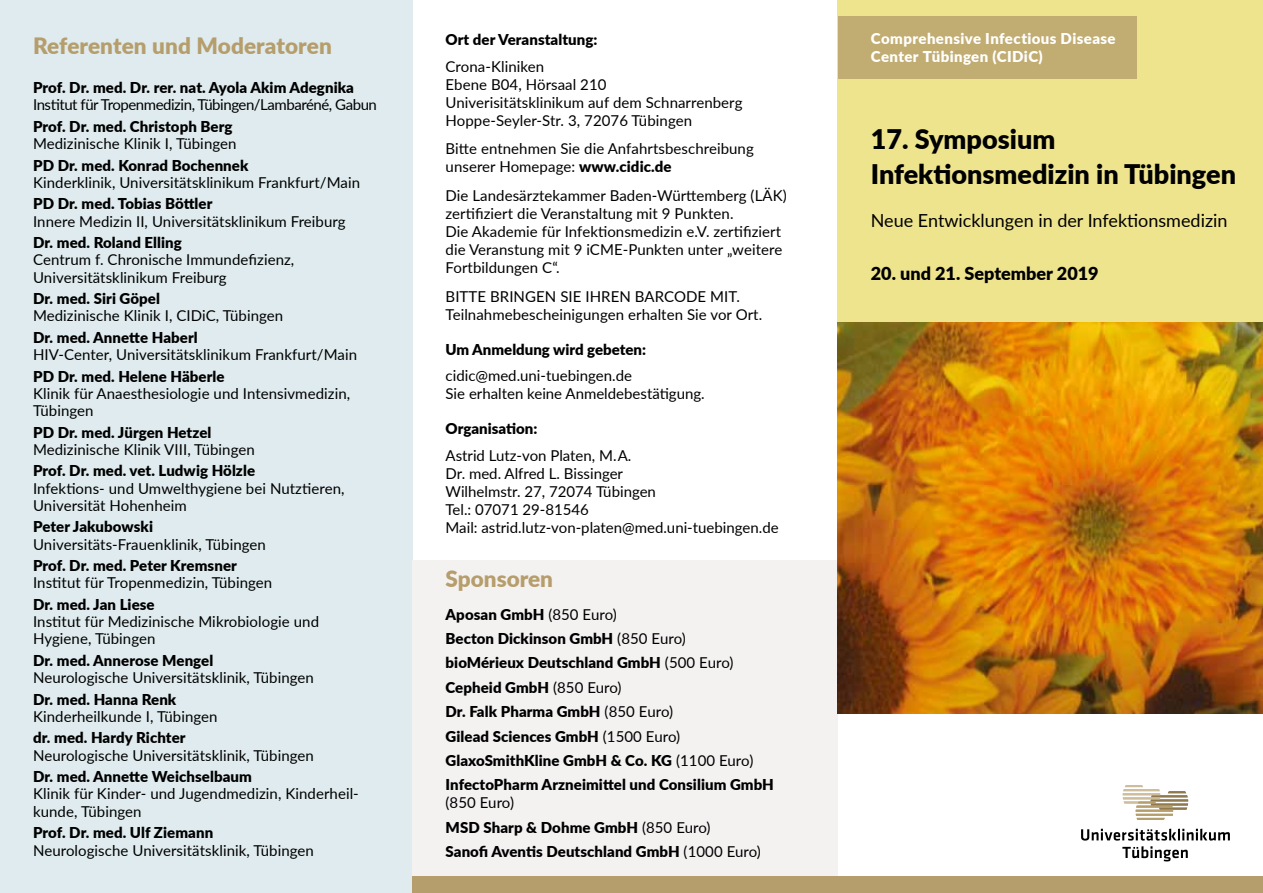
<style>
.page{position:relative;width:1263px;height:893px;background:#fff}
.page>*{position:absolute;margin:0;border:0;box-sizing:border-box;transform-origin:0 0}
.t1{font:900 27px/34.5px "Lato";color:#000}
.t2{font:900 22.5px "Lato";color:#b69e6c}
.t3{font:18px "Lato";color:#000}
.t4{font:900 18px "Lato";color:#000}
.t5{font:15px/18px "Lato";letter-spacing:.005em;color:#000}
.t6{font:900 15px/24.3px "Lato";letter-spacing:.005em;color:#000}
.t7{font:900 15px/18px "Lato";letter-spacing:.025em;color:#fff}
.t8{font:15px "Lato";letter-spacing:-.03em;color:#000}
.s1{font-weight:900}
.s2{font-weight:400}
</style>
<div class="page">
<div style="left:838px;top:876px;width:425px;height:17px;background:#b69e6c"></div>
<div style="left:0;top:0;width:412px;height:893px;background:#dfebee"></div>
<div style="left:412px;top:560px;width:426px;height:316px;background:#f4f1f1"></div>
<div style="left:412px;top:876px;width:426px;height:17px;background:#b69e6c"></div>
<div style="left:838px;top:0;width:425px;height:338px;background:#eee48d"></div>
<img style="left:838px;top:323px;width:425px;height:390px">
<div style="left:838px;top:17px;width:298px;height:62px;background:#c1ac72"></div>
<svg style="left:1123px;top:785px;width:65px;height:35px"></svg>
<svg style="left:1081px;top:829px;width:149px;height:32px"></svg>
<h2 class="t2" style="left:33px;top:29px;width:300px">Referenten und Moderatoren</h2>
<p class="t6" style="left:33px;top:75px;width:322px">Prof. Dr. med. Dr. rer. nat. Ayola Akim Adegnika</p>
<p class="t8" style="left:33px;top:94px;width:345px">Institut für Tropenmedizin, Tübingen/Lambaréné, Gabun</p>
<p class="t6" style="left:33px;top:114px;width:201px">Prof. Dr. med. Christoph Berg</p>
<p class="t5" style="left:33px;top:134px;width:205px">Medizinische Klinik I, Tübingen</p>
<p class="t6" style="left:33px;top:152px;width:217px">PD Dr. med. Konrad Bochennek</p>
<p class="t5" style="left:33px;top:173px;width:329px">Kinderklinik, Universitätsklinikum Frankfurt/Main</p>
<p class="t6" style="left:33px;top:191px;width:181px">PD Dr. med. Tobias Böttler</p>
<p class="t5" style="left:33px;top:212px;width:314px">Innere Medizin II, Universitätsklinikum Freiburg</p>
<p class="t6" style="left:33px;top:230px;width:150px">Dr. med. Roland Elling</p>
<p class="t5" style="left:33px;top:251px;width:263px;line-height:17.2px">Centrum f. Chronische Immundefizienz,<br>Universitätsklinikum Freiburg</p>
<p class="t6" style="left:33px;top:286px;width:128px">Dr. med. Siri Göpel</p>
<p class="t5" style="left:33px;top:306px;width:252px">Medizinische Klinik I, CIDiC, Tübingen</p>
<p class="t6" style="left:33px;top:325px;width:166px">Dr. med. Annette Haberl</p>
<p class="t5" style="left:33px;top:345px;width:325px">HIV-Center, Universitätsklinikum Frankfurt/Main</p>
<p class="t6" style="left:33px;top:363px;width:193px">PD Dr. med. Helene Häberle</p>
<p class="t5" style="left:33px;top:384px;width:319px;line-height:17.2px">Klinik für Anaesthesiologie und Intensivmedizin,<br>Tübingen</p>
<p class="t6" style="left:33px;top:419px;width:180px">PD Dr. med. Jürgen Hetzel</p>
<p class="t5" style="left:33px;top:440px;width:223px">Medizinische Klinik VIII, Tübingen</p>
<p class="t6" style="left:33px;top:458px;width:224px">Prof. Dr. med. vet. Ludwig Hölzle</p>
<p class="t5" style="left:33px;top:479px;width:313px;line-height:17.2px">Infektions- und Umwelthygiene bei Nutztieren,<br>Universität Hohenheim</p>
<p class="t6" style="left:33px;top:514px;width:121px">Peter Jakubowski</p>
<p class="t5" style="left:33px;top:535px;width:234px">Universitäts-Frauenklinik, Tübingen</p>
<p class="t6" style="left:33px;top:553px;width:205px">Prof. Dr. med. Peter Kremsner</p>
<p class="t5" style="left:33px;top:573px;width:241px">Institut für Tropenmedizin, Tübingen</p>
<p class="t6" style="left:33px;top:592px;width:123px">Dr. med. Jan Liese</p>
<p class="t5" style="left:33px;top:612px;width:288px;line-height:17.2px">Institut für Medizinische Mikrobiologie und<br>Hygiene, Tübingen</p>
<p class="t6" style="left:33px;top:648px;width:182px">Dr. med. Annerose Mengel</p>
<p class="t5" style="left:33px;top:668px;width:282px">Neurologische Universitätsklinik, Tübingen</p>
<p class="t6" style="left:33px;top:686px;width:145px">Dr. med. Hanna Renk</p>
<p class="t5" style="left:33px;top:707px;width:186px">Kinderheilkunde I, Tübingen</p>
<p class="t6" style="left:33px;top:725px;width:154px">dr. med. Hardy Richter</p>
<p class="t5" style="left:33px;top:746px;width:282px">Neurologische Universitätsklinik, Tübingen</p>
<p class="t6" style="left:33px;top:764px;width:220px">Dr. med. Annette Weichselbaum</p>
<p class="t5" style="left:33px;top:785px;width:327px;line-height:17.2px">Klinik für Kinder- und Jugendmedizin, Kinderheil&shy;kunde, Tübingen</p>
<p class="t6" style="left:33px;top:820px;width:182px">Prof. Dr. med. Ulf Ziemann</p>
<p class="t5" style="left:33px;top:841px;width:282px">Neurologische Universitätsklinik, Tübingen</p>
<p class="t6" style="left:446px;top:27px;width:154px">Ort der Veranstaltung:</p>
<p class="t5" style="left:446px;top:57px;width:298px">Crona-Kliniken<br>Ebene B04, Hörsaal 210<br>Univerisitätsklinikum auf dem Schnarrenberg<br>Hoppe-Seyler-Str. 3, 72076 Tübingen</p>
<p class="t5" style="left:446px;top:139px;width:310px">Bitte entnehmen Sie die Anfahrtsbeschreibung unserer Homepage: <span class="s1">www.cidic.de</span></p>
<p class="t5" style="left:446px;top:186px;width:343px">Die Landesärztekammer Baden-Württemberg (LÄK) zertifiziert die Veranstaltung mit 9 Punkten.<br>Die Akademie für Infektionsmedizin e.V. zertifiziert die Veranstung mit 9 iCME-Punkten unter „weitere Fortbildungen C“.</p>
<p class="t5" style="left:446px;top:286px;width:318px">BITTE BRINGEN SIE IHREN BARCODE MIT.<br>Teilnahmebescheinigungen erhalten Sie vor Ort.</p>
<p class="t6" style="left:446px;top:336px;width:202px">Um Anmeldung wird gebeten:</p>
<p class="t5" style="left:446px;top:366px;width:261px">cidic@med.uni-tuebingen.de<br>Sie erhalten keine Anmeldebestätigung.</p>
<p class="t6" style="left:446px;top:416px;width:93px">Organisation:</p>
<p class="t5" style="left:446px;top:446px;width:335px">Astrid Lutz-von Platen, M.A.<br>Dr. med. Alfred L. Bissinger<br>Wilhelmstr. 27, 72074 Tübingen<br>Tel.: 07071 29-81546<br>Mail: astrid.lutz-von-platen@med.uni-tuebingen.de</p>
<h2 class="t2" style="left:446px;top:561px;width:109px">Sponsoren</h2>
<p class="t6" style="left:446px;top:601px;width:330px">Aposan GmbH <span class="s2">(850 Euro)<br></span>Becton Dickinson GmbH <span class="s2">(850 Euro)<br></span>bioMérieux Deutschland GmbH <span class="s2">(500 Euro)<br></span>Cepheid GmbH <span class="s2">(850 Euro)<br></span>Dr. Falk Pharma GmbH <span class="s2">(850 Euro)<br></span>Gilead Sciences GmbH <span class="s2">(1500 Euro)<br></span>GlaxoSmithKline GmbH &amp; Co. KG <span class="s2">(1100 Euro)<br></span>InfectoPharm Arzneimittel und Consilium GmbH</p>
<p class="t6" style="left:446px;top:790px;width:317px"><span class="s2">(850 Euro)<br></span>MSD Sharp &amp; Dohme GmbH <span class="s2">(850 Euro)<br></span>Sanofi Aventis Deutschland GmbH <span class="s2">(1000 Euro)</span></p>
<p class="t7" style="left:871px;top:29px;width:246px">Comprehensive Infectious Disease<br>Center Tübingen (CIDiC)</p>
<h1 class="t1" style="left:871px;top:121px;width:367px">17. Symposium<br>Infektionsmedizin in Tübingen</h1>
<p class="t3" style="left:871px;top:207px;width:358px">Neue Entwicklungen in der Infektionsmedizin</p>
<p class="t4" style="left:871px;top:260px;width:229px">20. und 21. September 2019</p>
</div>
